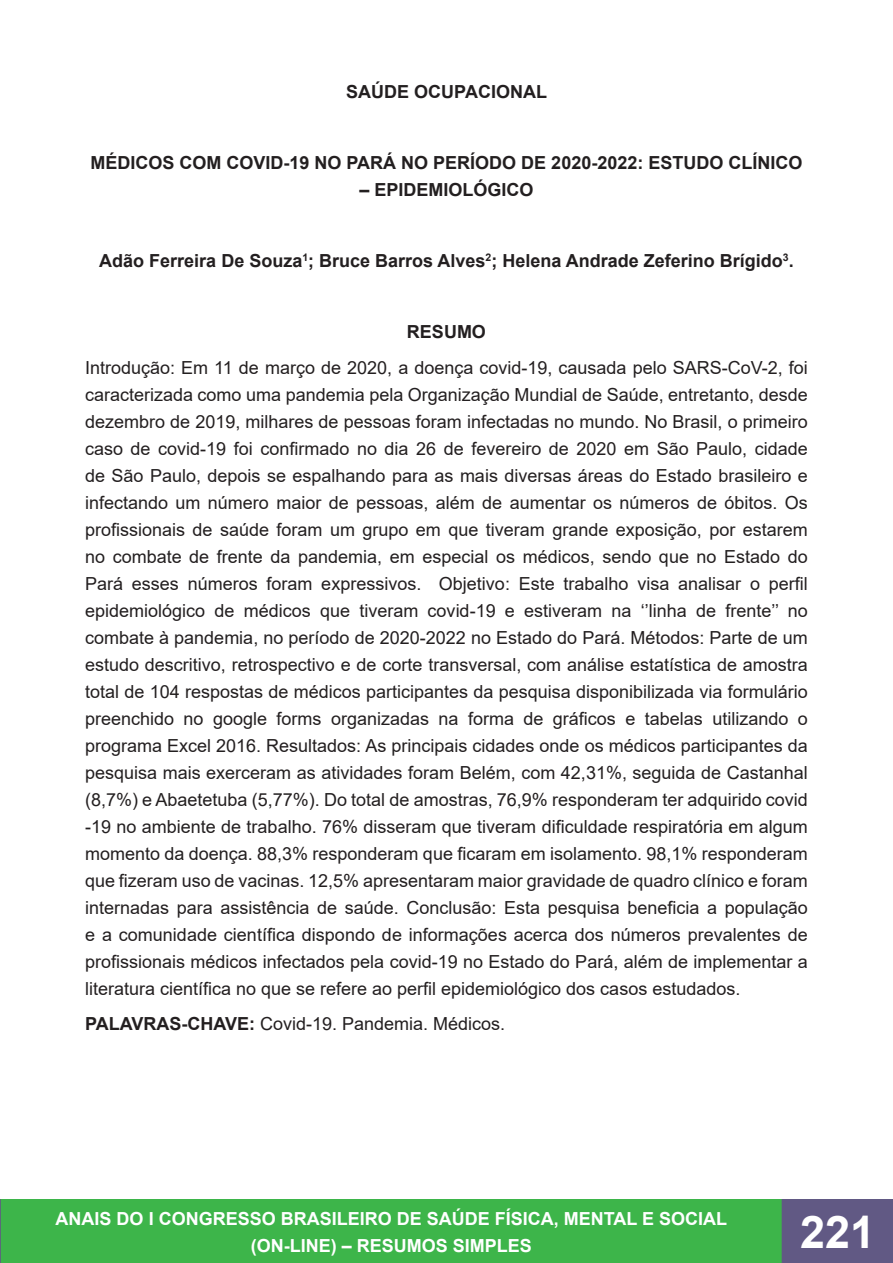
<style>
.page{position:relative;width:893px;height:1263px;background:#fff}
.page>*{position:absolute;margin:0;border:0;box-sizing:border-box;transform-origin:0 0}
.t1{font:700 45px "Arial";color:#fff}
.t2{font:18px/27px "Arial";color:#231f20;text-align:justify}
.t3{font:700 18px "Arial";color:#231f20}
.t4{font:700 18px/27px "Arial";color:#fff;text-align:center}
.s1{font-weight:700}
</style>
<div class="page">
<div style="left:0;top:1200px;width:782px;height:63px;background:#3db54a"></div>
<div style="left:0;top:1199px;width:783px;height:64px;border:2px solid #3db54a"></div>
<svg style="left:0;top:1199px;width:1px;height:64px"></svg>
<div style="left:782px;top:1200px;width:111px;height:63px;background:#615984"></div>
<div style="left:782px;top:1199px;width:111px;height:64px;border:2px solid #615984"></div>
<p class="t3" style="left:346px;top:79px;width:202px">SAÚDE OCUPACIONAL</p>
<p class="t3" style="left:91px;top:150px;width:713px">MÉDICOS COM COVID-19 NO PARÁ NO PERÍODO DE 2020-2022: ESTUDO CLÍNICO</p>
<p class="t3" style="left:359px;top:177px;width:176px">– EPIDEMIOLÓGICO</p>
<p class="t3" style="left:99px;top:248px;width:696px">Adão Ferreira De Souza<sup>1</sup>; Bruce Barros Alves<sup>2</sup>; Helena Andrade Zeferino Brígido<sup>3</sup>.</p>
<p class="t3" style="left:407px;top:319px;width:81px">RESUMO</p>
<p class="t2" style="left:85px;top:354px;width:724px">Introdução: Em 11 de março de 2020, a doença covid-19, causada pelo SARS-CoV-2, foi caracterizada como uma pandemia pela Organização Mundial de Saúde, entretanto, desde dezembro de 2019, milhares de pessoas foram infectadas no mundo. No Brasil, o primeiro caso de covid-19 foi confirmado no dia 26 de fevereiro de 2020 em São Paulo, cidade de São Paulo, depois se espalhando para as mais diversas áreas do Estado brasileiro e infectando um número maior de pessoas, além de aumentar os números de óbitos. Os profissionais de saúde foram um grupo em que tiveram grande exposição, por estarem no combate de frente da pandemia, em especial os médicos, sendo que no Estado do Pará esses números foram expressivos. Objetivo: Este trabalho visa analisar o perfil epidemiológico de médicos que tiveram covid-19 e estiveram na ‘’linha de frente’’ no combate à pandemia, no período de 2020-2022 no Estado do Pará. Métodos: Parte de um estudo descritivo, retrospectivo e de corte transversal, com análise estatística de amostra total de 104 respostas de médicos participantes da pesquisa disponibilizada via formulário preenchido no google forms organizadas na forma de gráficos e tabelas utilizando o programa Excel 2016. Resultados: As principais cidades onde os médicos participantes da pesquisa mais exerceram as atividades foram Belém, com 42,31%, seguida de Castanhal (8,7%) e Abaetetuba (5,77%). Do total de amostras, 76,9% responderam ter adquirido covid -19 no ambiente de trabalho. 76% disseram que tiveram dificuldade respiratória em algum momento da doença. 88,3% responderam que ficaram em isolamento. 98,1% responderam que fizeram uso de vacinas. 12,5% apresentaram maior gravidade de quadro clínico e foram internadas para assistência de saúde. Conclusão: Esta pesquisa beneficia a população e a comunidade científica dispondo de informações acerca dos números prevalentes de profissionais médicos infectados pela covid-19 no Estado do Pará, além de implementar a literatura científica no que se refere ao perfil epidemiológico dos casos estudados.</p>
<p class="t2" style="left:85px;top:1010px;width:422px"><span class="s1">PALAVRAS-CHAVE:</span> Covid-19. Pandemia. Médicos.</p>
<p class="t4" style="left:56px;top:1205px;width:673px">ANAIS DO I CONGRESSO BRASILEIRO DE SAÚDE FÍSICA, MENTAL E SOCIAL (ON-LINE) – RESUMOS SIMPLES</p>
<h1 class="t1" style="left:800px;top:1200px;width:77px">221</h1>
</div>
